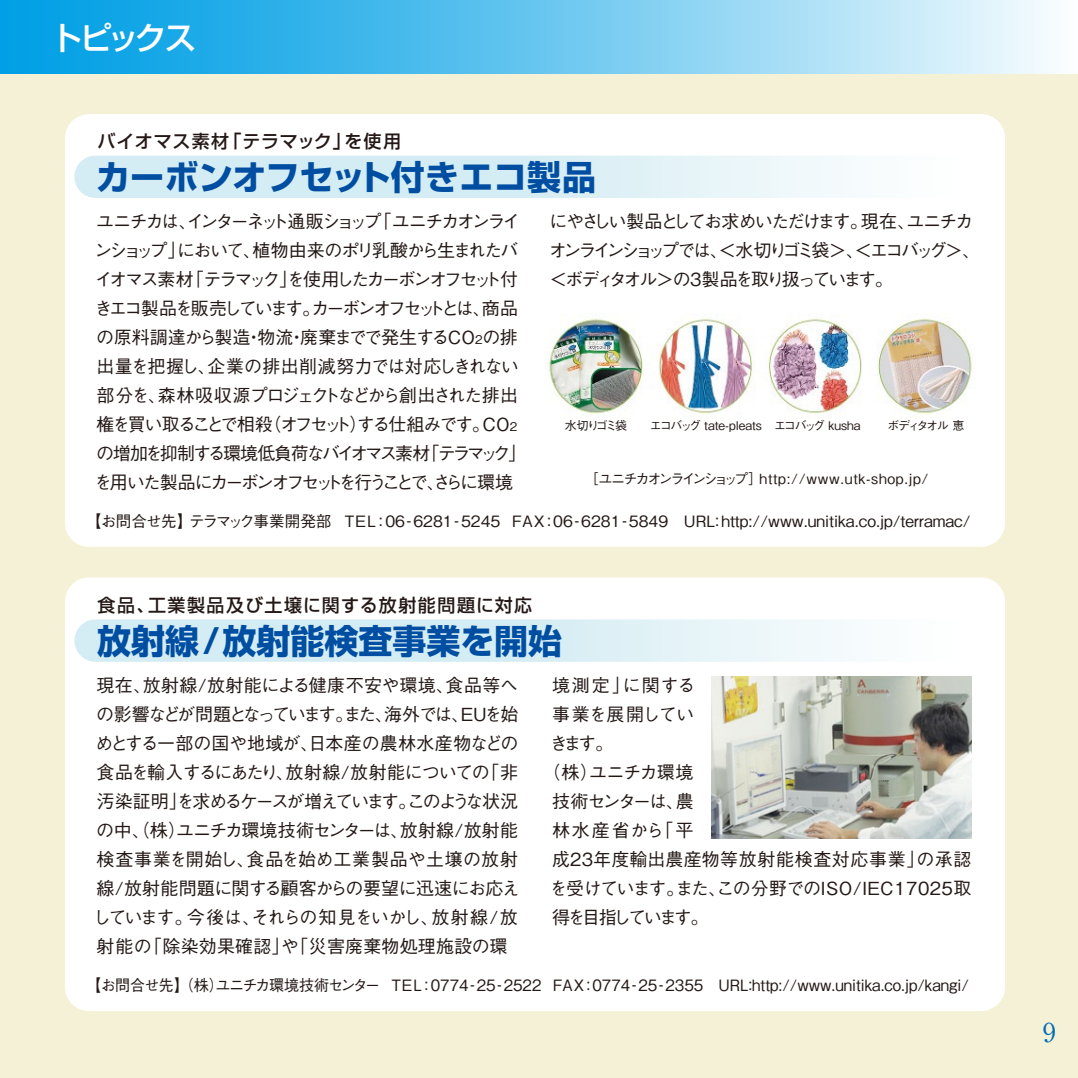
<style>
.page{position:relative;width:1078px;height:1078px;background:#fff}
.page>*{position:absolute;margin:0;border:0;box-sizing:border-box;transform-origin:0 0}
.t1{font:700 34px "Shin Go Pro";color:#004ea2}
.t2{font:500 32px "Shin Go Pro";letter-spacing:-.115em;color:#fff}
.t3{font:26px "Ryumin Pro";color:#006cb7}
.t4{font:500 18px/29px "Gothic BBB Pro";letter-spacing:-.1em;color:#231815;text-align:justify}
.t5{font:500 18px/29px "Gothic BBB Pro";letter-spacing:-.12em;color:#231815}
.t6{font:500 18px/29px "Gothic BBB Pro";letter-spacing:-.145em;color:#231815}
.t7{font:500 18px "Gothic BBB Pro";letter-spacing:-.005em;color:#231815}
.t8{font:500 18px "Gothic BBB Pro";letter-spacing:.015em;color:#231815}
.t9{font:500 18px "Shin Go Pro";letter-spacing:.085em;color:#231815}
.t10{font:500 18px "Shin Go Pro";letter-spacing:.06em;color:#231815}
.t11{font:500 18px "Gothic BBB Pro";letter-spacing:-.16em;color:#231815}
.t12{font:500 18px "Gothic BBB Pro";letter-spacing:-.13em;color:#231815}
.t13{font:500 18px "Gothic BBB Pro";letter-spacing:-.035em;color:#231815}
.t14{font:500 15.6px "Gothic BBB Pro";color:#231815;scale:.96 1}
.t15{font:500 15.6px "Gothic BBB Pro";color:#231815}
.t16{font:500 14px "Gothic BBB Pro";letter-spacing:-.085em;color:#231815}
.t17{font:500 12px "Gothic BBB Pro";color:#231815}
.t18{font:500 12px "Gothic BBB Pro";letter-spacing:-.105em;color:#231815}
.s1{font-size:12px}
</style>
<div class="page">
<div style="left:0;top:31px;width:1077px;height:1046px;background:#f5f1d6"></div>
<div style="left:0;top:0;width:1077px;height:74px;background:linear-gradient(to right,#0098e3,#eff9fd)"></div>
<div style="left:65px;top:114px;width:939px;height:433px;background:#fff;border-radius:24px"></div>
<div style="left:65px;top:577px;width:939px;height:433px;background:#fff;border-radius:24px"></div>
<svg style="left:74px;top:156px;width:770px;height:42px;background:#dbeff5"></svg>
<svg style="left:74px;top:619px;width:770px;height:42px;background:#dbeff5"></svg>
<img style="left:711px;top:676px;width:260px;height:161px">
<img style="left:548px;top:313px;width:425px;height:104px">
<h2 class="t2" style="left:51px;top:11px;width:147px">トピックス</h2>
<p class="t10" style="left:97px;top:127px;width:305px">バイオマス素材「テラマック」を使用</p>
<h1 class="t1" style="left:96px;top:150px;width:501px">カーボンオフセット付きエコ製品</h1>
<p class="t5" style="left:94px;top:204px;width:434px">ユニチカは、インターネット通販ショップ「ユニチカオンラインショップ」において、植物由来のポリ乳酸から生まれたバイオマス素材「テラマック」を使用したカーボンオフセット付きエコ製品を販売しています。カーボンオフセットとは、商品の原料調達から製造・物流・廃棄までで発生するCO<span class="s1">2</span>の排出量を把握し、企業の排出削減努力では対応しきれない部分を、森林吸収源プロジェクトなどから創出された排出権を買い取ることで相殺（オフセット）する仕組みです。CO<span class="s1">2</span>の増加を抑制する環境低負荷なバイオマス素材「テラマック」を用いた製品にカーボンオフセットを行うことで、さらに環境</p>
<p class="t6" style="left:548px;top:204px;width:433px">にやさしい製品としてお求めいただけます。現在、ユニチカオンラインショップでは、＜水切りゴミ袋＞、＜エコバッグ＞、＜ボディタオル＞の3製品を取り扱っています。</p>
<p class="t18" style="left:564px;top:416px;width:64px">水切りゴミ袋</p>
<p class="t17" style="left:649px;top:416px;width:212px">エコバッグ tate-pleats エコバッグ kusha</p>
<p class="t18" style="left:887px;top:416px;width:78px">ボディタオル 恵</p>
<p class="t16" style="left:584px;top:468px;width:345px">［ユニチカオンラインショップ］http://www.utk-shop.jp/</p>
<p class="t15" style="left:86px;top:508px;width:886px">【お問合せ先】テラマック事業開発部 ＴＥＬ: 06-6281-5245 ＦＡＸ:06-6281-5849　URL: http://www.unitika.co.jp/terramac/</p>
<p class="t9" style="left:97px;top:590px;width:436px">食品、工業製品及び土壌に関する放射能問題に対応</p>
<h1 class="t1" style="left:97px;top:613px;width:466px">放射線/放射能検査事業を開始</h1>
<p class="t4" style="left:95px;top:668px;width:424px">現在、放射線/放射能による健康不安や環境、食品等への影響などが問題となっています。また、海外では、EUを始めとする一部の国や地域が、日本産の農林水産物などの食品を輸入するにあたり、放射線/放射能についての「非汚染証明」を求めるケースが増えています。このような状況の中（株</p>
<p class="t4" style="left:93px;top:813px;width:428px;text-indent:39px">、 ）ユニチカ環境技術センターは、放射線/放射能検査事業を開始し、食品を始め工業製品や土壌の放射線/放射能問題に関する顧客からの要望に迅速にお応えしています。今後は、それらの知見をいかし、放射線/放射能の「除染効果確認」や「災害廃棄物処理施設の環</p>
<p class="t4" style="left:552px;top:668px;width:145px">境測定」に関する</p>
<p class="t13" style="left:552px;top:699px;width:144px">事業を展開してい</p>
<p class="t4" style="left:549px;top:726px;width:65px">きます。</p>
<p class="t4" style="left:542px;top:755px;width:152px">（株）ユニチカ環境</p>
<p class="t12" style="left:552px;top:786px;width:143px">技術センターは、農</p>
<p class="t4" style="left:552px;top:813px;width:143px">林水産省から「平</p>
<p class="t8" style="left:552px;top:844px;width:421px">成23年度輸出農産物等放射能検査対応事業」の承認</p>
<p class="t7" style="left:549px;top:873px;width:423px">を受けています。また、この分野でのISO/IEC17025取</p>
<p class="t11" style="left:552px;top:902px;width:158px">得を目指しています。</p>
<p class="t14" style="left:86px;top:972px;width:920px">【お問合せ先】（株）ユニチカ環境技術センター ＴＥＬ: 0774-25-2522 ＦＡＸ:0774-25-2355　URL:http://www.unitika.co.jp/kangi/</p>
<h3 class="t3" style="left:1042px;top:1011px;width:14px">9</h3>
</div>
